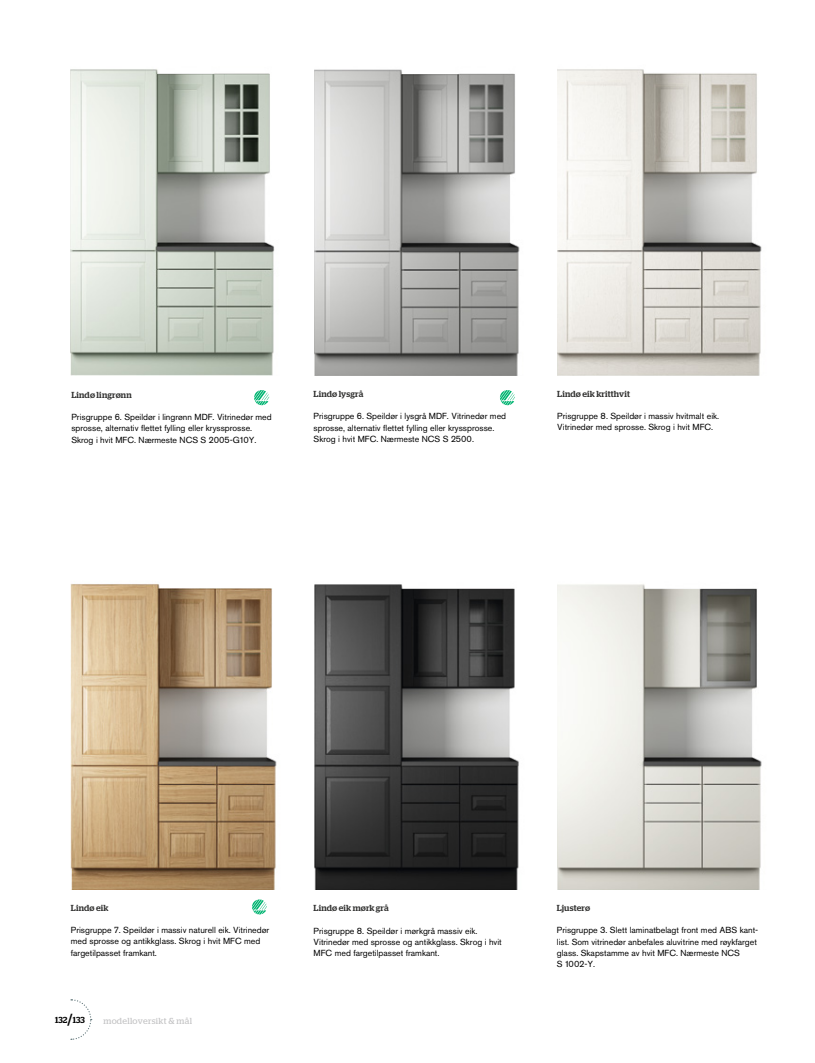
<style>
.page{position:relative;width:815px;height:1063px;background:#fff}
.page>*{position:absolute;margin:0;border:0;box-sizing:border-box;transform-origin:0 0}
.t1{font:8.75px/11.2px "Akzidenz Grotesk BE Tiger";color:#000}
.t2{font:500 8.75px "Stag";letter-spacing:.02em;color:#30302f}
.t3{font:8.75px "Stag";letter-spacing:.03em;color:#c4c4c5}
.t4{font:500 8.75px "Stag";color:#000}
.s1{font-size:15.25px}
</style>
<div class="page">
<svg style="left:71px;top:999px;width:21px;height:41px"></svg>
<svg style="left:252px;top:899px;width:15px;height:15px"></svg>
<svg style="left:500px;top:390px;width:15px;height:15px"></svg>
<svg style="left:254px;top:390px;width:15px;height:15px"></svg>
<img style="left:557px;top:584px;width:205px;height:305px">
<img style="left:315px;top:584px;width:204px;height:305px">
<img style="left:71px;top:584px;width:206px;height:305px">
<img style="left:557px;top:69px;width:205px;height:307px">
<img style="left:314px;top:69px;width:206px;height:307px">
<img style="left:71px;top:69px;width:204px;height:307px">
<p class="t2" style="left:71px;top:389px;width:62px">Lindø lingrønn</p>
<p class="t1" style="left:71px;top:411px;width:202px">Prisgruppe 6. Speildør i lingrønn MDF. Vitrinedør med sprosse, alternativ flettet fylling eller kryssprosse.<br>Skrog i hvit MFC. Nærmeste NCS S 2005-G10Y.</p>
<p class="t2" style="left:314px;top:389px;width:51px">Lindø lysgrå</p>
<p class="t1" style="left:314px;top:411px;width:194px">Prisgruppe 6. Speildør i lysgrå MDF. Vitrinedør med sprosse, alternativ flettet fylling eller kryssprosse.<br>Skrog i hvit MFC. Nærmeste NCS S 2500.</p>
<p class="t2" style="left:557px;top:388px;width:74px">Lindø eik kritthvit</p>
<p class="t1" style="left:557px;top:411px;width:163px">Prisgruppe 8. Speildør i massiv hvitmalt eik.<br>Vitrinedør med sprosse. Skrog i hvit MFC.</p>
<p class="t2" style="left:71px;top:902px;width:39px">Lindø eik</p>
<p class="t1" style="left:71px;top:924px;width:200px">Prisgruppe 7. Speildør i massiv naturell eik. Vitrinedør med sprosse og antikkglass. Skrog i hvit MFC med fargetilpasset framkant.</p>
<p class="t4" style="left:55px;top:1015px;width:31px">132<span class="s1">/</span>133</p>
<p class="t3" style="left:103px;top:1016px;width:90px">modelloversikt &amp; mål</p>
<p class="t2" style="left:314px;top:903px;width:77px">Lindø eik mørk grå</p>
<p class="t1" style="left:314px;top:925px;width:190px">Prisgruppe 8. Speildør i mørkgrå massiv eik.<br>Vitrinedør med sprosse og antikkglass. Skrog i hvit<br>MFC med fargetilpasset framkant.</p>
<p class="t2" style="left:557px;top:903px;width:35px">Ljusterø</p>
<p class="t1" style="left:557px;top:925px;width:203px">Prisgruppe 3. Slett laminatbelagt front med ABS kant&shy;list. Som vitrinedør anbefales aluvitrine med røykfarget glass. Skapstamme av hvit MFC. Nærmeste NCS<br>S 1002-Y.</p>
</div>
